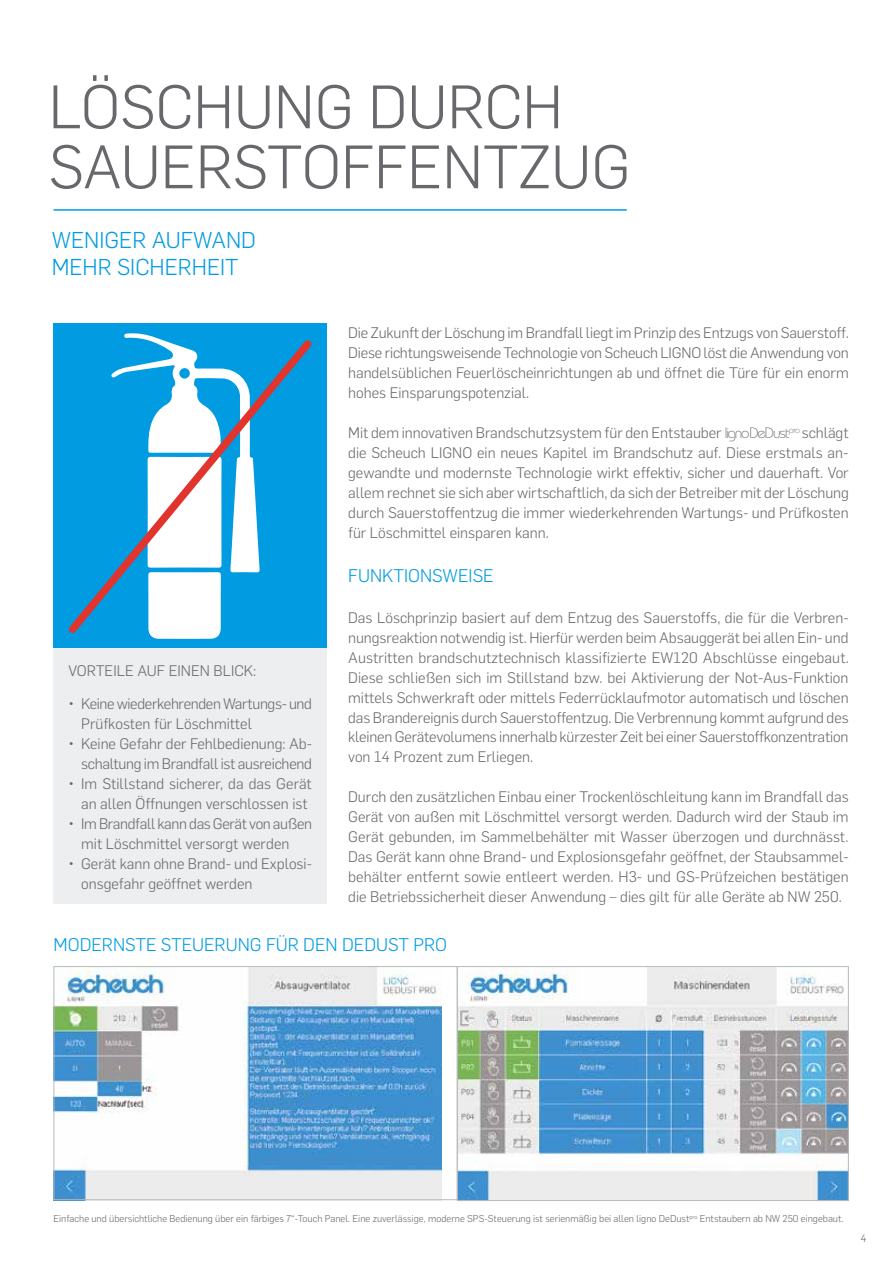
<style>
.page{position:relative;width:893px;height:1263px;background:#fff}
.page>*{position:absolute;margin:0;border:0;box-sizing:border-box;transform-origin:0 0}
.t1{font:300 60px/60px "Flama";color:#68676c}
.t2{font:300 22.5px/27px "Flama";color:#009be1}
.t3{font:300 18px "Flama";color:#009be1}
.t4{font:300 15px/20px "Flama";color:#68676c;text-align:justify}
.t5{font:300 15px/20px "Flama";letter-spacing:-.025em;color:#68676c}
.t6{font:300 10.5px "Flama";color:#68676c}
.t7{font:300 9.75px "Flama";color:#68676c}
.s1{font-family:"Bauhaus"}
</style>
<div class="page">
<hr style="left:54px;top:209px;width:573px;height:2px;background:#009be1">
<img style="left:56px;top:968px;width:385px;height:230px">
<div style="left:54px;top:966px;width:403px;height:234px;border:1px solid #b8babd"></div>
<div style="left:54px;top:648px;width:273px;height:255px;background:#edeeef"></div>
<div style="left:54px;top:324px;width:273px;height:324px;background:#009be1"></div>
<svg style="left:69px;top:333px;width:243px;height:306px"></svg>
<img style="left:459px;top:968px;width:388px;height:231px">
<div style="left:457px;top:966px;width:392px;height:235px;border:1px solid #b8babd"></div>
<h1 class="t1" style="left:49px;top:74px;width:583px">LÖSCHUNG DURCH<br>SAUERSTOFFENTZUG</h1>
<h2 class="t2" style="left:52px;top:225px;width:206px">WENIGER AUFWAND<br>MEHR SICHERHEIT</h2>
<p class="t4" style="left:68px;top:660px;width:189px">VORTEILE AUF EINEN BLICK:</p>
<p class="t5" style="left:81px;top:693px;width:232px;text-indent:-13px">• Keine wiederkehrenden Wartungs- und<br>Prüfkosten für Löschmittel</p>
<p class="t4" style="left:68px;top:733px;width:245px;text-align:right">• Keine Gefahr der Fehlbedienung: Ab&shy;schaltung im Brandfall ist ausreichend</p>
<p class="t4" style="left:68px;top:773px;width:245px;text-align:center">• Im Stillstand sicherer, da das Gerät an allen Öffnungen verschlossen ist</p>
<p class="t4" style="left:81px;top:813px;width:232px;text-indent:-13px">• Im Brandfall kann das Gerät von außen mit Löschmittel versorgt werden</p>
<p class="t4" style="left:81px;top:853px;width:232px;text-indent:-13px">• Gerät kann ohne Brand- und Explosi&shy;onsgefahr geöffnet werden</p>
<p class="t4" style="left:348px;top:322px;width:502px">Die Zukunft der Löschung im Brandfall liegt im Prinzip des Entzugs von Sauerstoff.<br>Diese richtungsweisende Technologie von Scheuch LIGNO löst die Anwendung von handelsüblichen Feuerlöscheinrichtungen ab und öffnet die Türe für ein enorm hohes Einsparungspotenzial.</p>
<p class="t4" style="left:348px;top:422px;width:502px">Mit dem innovativen Brandschutzsystem für den Entstauber <span class="s1">ligno DeDust</span><sup>pro</sup> schlägt die Scheuch LIGNO ein neues Kapitel im Brandschutz auf. Diese erstmals an&shy;gewandte und modernste Technologie wirkt effektiv, sicher und dauerhaft. Vor allem rechnet sie sich aber wirtschaftlich, da sich der Betreiber mit der Löschung durch Sauerstoffentzug die immer wiederkehrenden Wartungs- und Prüfkosten für Löschmittel einsparen kann.</p>
<p class="t3" style="left:348px;top:563px;width:147px">FUNKTIONSWEISE</p>
<p class="t4" style="left:348px;top:607px;width:502px">Das Löschprinzip basiert auf dem Entzug des Sauerstoffs, die für die Verbren&shy;nungsreaktion notwendig ist. Hierfür werden beim Absauggerät bei allen Ein- und Austritten brandschutztechnisch klassifizierte EW120 Abschlüsse eingebaut.<br>Diese schließen sich im Stillstand bzw. bei Aktivierung der Not-Aus-Funktion mittels Schwerkraft oder mittels Federrücklaufmotor automatisch und löschen das Brandereignis durch Sauerstoffentzug. Die Verbrennung kommt aufgrund des kleinen Gerätevolumens innerhalb kürzester Zeit bei einer Sauerstoffkonzentration von 14 Prozent zum Erliegen.</p>
<p class="t4" style="left:348px;top:786px;width:502px">Durch den zusätzlichen Einbau einer Trockenlöschleitung kann im Brandfall das Gerät von außen mit Löschmittel versorgt werden. Dadurch wird der Staub im Gerät gebunden, im Sammelbehälter mit Wasser überzogen und durchnässt.<br>Das Gerät kann ohne Brand- und Explosionsgefahr geöffnet, der Staubsammel&shy;behälter entfernt sowie entleert werden. H3- und GS-Prüfzeichen bestätigen die Betriebssicherheit dieser Anwendung – dies gilt für alle Geräte ab NW 250.</p>
<p class="t3" style="left:54px;top:932px;width:395px">MODERNSTE STEUERUNG FÜR DEN DEDUST PRO</p>
<p class="t7" style="left:54px;top:1212px;width:791px">Einfache und übersichtliche Bedienung über ein färbiges 7“-Touch Panel. Eine zuverlässige, moderne SPS-Steuerung ist serienmäßig bei allen ligno DeDust<sup>pro</sup> Entstaubern ab NW 250 eingebaut.</p>
<p class="t6" style="left:861px;top:1231px;width:8px">4</p>
</div>
